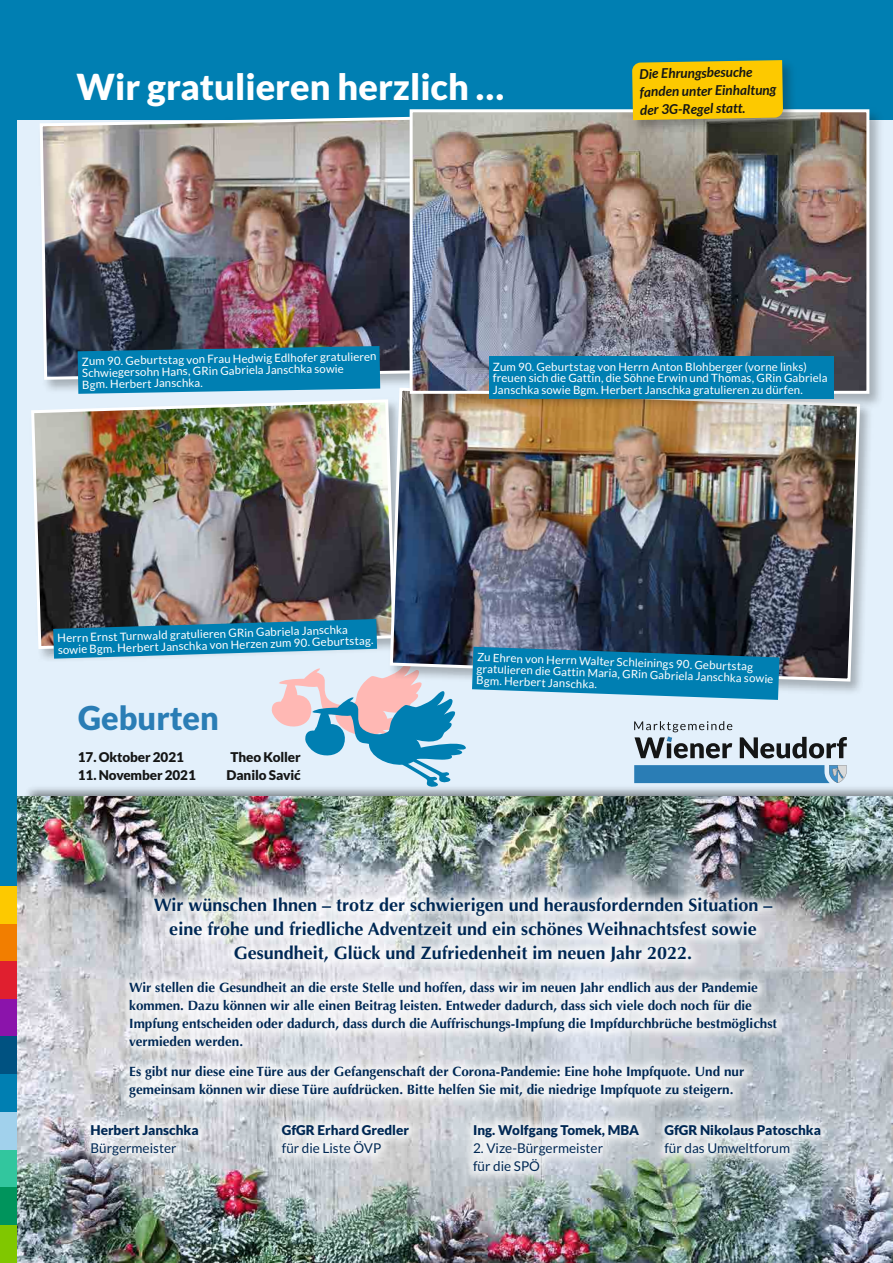
<style>
.page{position:relative;width:893px;height:1263px;background:#e3f0fb}
.page>*{position:absolute;margin:0;border:0;box-sizing:border-box;transform-origin:0 0}
.t1{font:900 36px "Lato";color:#fff}
.t2{font:900 33px "Lato";color:#2a7db5}
.t3{font:700 18px/24px "Optima";color:#002854;text-align:center}
.t4{font:700 13.5px/18px "Optima";color:#002854}
.t5{font:900 13.5px "Lato";color:#002854}
.t6{font:13.5px/18px "Lato";color:#002854}
.t7{font:italic 700 13.5px/18px "Lato";color:#151616}
.t8{font:900 13.5px "Lato";letter-spacing:-.01em;color:#151616}
.t9{font:11.4px/11.6px "Lato";letter-spacing:.01em;color:#fff}
</style>
<div class="page">
<div style="left:0;top:0;width:17px;height:923px;background:#007fb2"></div>
<div style="left:0;top:923px;width:17px;height:38px;background:#f27e00"></div>
<div style="left:0;top:961px;width:17px;height:38px;background:#e01f2f"></div>
<div style="left:0;top:999px;width:17px;height:37px;background:#8b14ab"></div>
<div style="left:0;top:1036px;width:17px;height:38px;background:#005281"></div>
<div style="left:0;top:1074px;width:17px;height:38px;background:#007fb2"></div>
<div style="left:0;top:1112px;width:17px;height:38px;background:#a1d1ec"></div>
<div style="left:0;top:1150px;width:17px;height:37px;background:#32c69e"></div>
<div style="left:0;top:1187px;width:17px;height:38px;background:#00945c"></div>
<div style="left:0;top:1225px;width:17px;height:38px;background:#80c700"></div>
<div style="left:0;top:886px;width:17px;height:37px;background:#fdc900"></div>
<div style="left:0;top:0;width:893px;height:119px;background:#007fb2"></div>
<svg style="left:740px;top:737px;width:107px;height:21px"></svg>
<svg style="left:634px;top:721px;width:98px;height:37px"></svg>
<svg style="left:634px;top:765px;width:212px;height:18px;background:#3784b8"></svg>
<img style="left:38px;top:116px;width:369px;height:265px">
<svg style="left:78px;top:346px;width:302px;height:48px;background:#1181b0"></svg>
<img style="left:31px;top:399px;width:357px;height:252px">
<svg style="left:53px;top:619px;width:413px;height:165px"></svg>
<div style="left:388px;top:386px;width:486px;height:309px;background:#151616;opacity:.3"></div>
<img style="left:388px;top:386px;width:474px;height:297px">
<svg style="left:472px;top:647px;width:307px;height:53px;background:#1c83af"></svg>
<div style="left:407px;top:107px;width:477px;height:302px;background:#151616;opacity:.3"></div>
<img style="left:414px;top:113px;width:451px;height:277px">
<div style="left:410px;top:109px;width:459px;height:285px;border:3px solid #fff"></div>
<div style="left:489px;top:356px;width:344px;height:43px;background:#007fb2"></div>
<div style="left:23px;top:784px;width:870px;height:479px;background:#151616;opacity:.5"></div>
<img style="left:17px;top:796px;width:876px;height:467px">
<div style="left:79px;top:1113px;width:753px;height:70px;background:#fff;opacity:.75"></div>
<div style="left:118px;top:886px;width:670px;height:223px;background:#fff;opacity:.75"></div>
<div style="left:630px;top:58px;width:167px;height:76px;background:#151616;opacity:.3"></div>
<svg style="left:632px;top:60px;width:151px;height:60px;background:#f2c508"></svg>
<h1 class="t1" style="left:77px;top:66px;width:429px">Wir gratulieren herzlich …</h1>
<p class="t7" style="left:639px;top:65px;width:138px;rotate:-1deg">Die Ehrungsbesuche fanden unter Einhaltung der 3G-Regel statt.</p>
<p class="t9" style="left:82px;top:355px;width:296px;rotate:-1deg">Zum 90. Geburtstag von Frau Hedwig Edlhofer gratulieren<br>Schwiegersohn Hans, GRin Gabriela Janschka sowie<br>Bgm. Herbert Janschka.</p>
<p class="t9" style="left:57px;top:633px;width:317px;rotate:-2deg">Herrn Ernst Turnwald gratulieren GRin Gabriela Janschka sowie Bgm. Herbert Janschka von Herzen zum 90. Geburtstag.</p>
<h2 class="t2" style="left:78px;top:699px;width:142px">Geburten</h2>
<p class="t8" style="left:78px;top:749px;width:107px">17. Oktober 2021</p>
<p class="t8" style="left:230px;top:749px;width:72px">Theo Koller</p>
<p class="t8" style="left:78px;top:767px;width:119px">11. November 2021</p>
<p class="t8" style="left:227px;top:767px;width:75px">Danilo Savić</p>
<p class="t9" style="left:493px;top:361px;width:336px">Zum 90. Geburtstag von Herrn Anton Blohberger (vorne links) freuen sich die Gattin, die Söhne Erwin und Thomas, GRin Gabriela<br>Janschka sowie Bgm. Herbert Janschka gratulieren zu dürfen.</p>
<p class="t9" style="left:477px;top:651px;width:298px;rotate:2deg">Zu Ehren von Herrn Walter Schleinings 90. Geburtstag gratulieren die Gattin Maria, GRin Gabriela Janschka sowie<br>Bgm. Herbert Janschka.</p>
<h3 class="t3" style="left:154px;top:893px;width:620px">Wir wünschen Ihnen – trotz der schwierigen und herausfordernden Situation – eine frohe und friedliche Adventzeit und ein schönes Weihnachtsfest sowie<br>Gesundheit, Glück und Zufriedenheit im neuen Jahr 2022.</h3>
<p class="t4" style="left:129px;top:979px;width:649px">Wir stellen die Gesundheit an die erste Stelle und hoffen, dass wir im neuen Jahr endlich aus der Pandemie kommen. Dazu können wir alle einen Beitrag leisten. Entweder dadurch, dass sich viele doch noch für die Impfung entscheiden oder dadurch, dass durch die Auffrischungs-Impfung die Impfdurchbrüche bestmöglichst vermieden werden.</p>
<p class="t4" style="left:129px;top:1063px;width:617px">Es gibt nur diese eine Türe aus der Gefangenschaft der Corona-Pandemie: Eine hohe Impfquote. Und nur gemeinsam können wir diese Türe aufdrücken. Bitte helfen Sie mit, die niedrige Impfquote zu steigern.</p>
<p class="t5" style="left:90px;top:1122px;width:110px">Herbert Janschka</p>
<p class="t6" style="left:90px;top:1139px;width:88px">Bürgermeister</p>
<p class="t5" style="left:282px;top:1122px;width:129px">GfGR Erhard Gredler</p>
<p class="t6" style="left:282px;top:1139px;width:101px">für die Liste ÖVP</p>
<p class="t5" style="left:473px;top:1122px;width:168px">Ing. Wolfgang Tomek, MBA</p>
<p class="t6" style="left:473px;top:1139px;width:132px">2. Vize-Bürgermeister für die SPÖ</p>
<p class="t5" style="left:664px;top:1122px;width:158px">GfGR Nikolaus Patoschka</p>
<p class="t6" style="left:664px;top:1139px;width:127px">für das Umweltforum</p>
</div>
